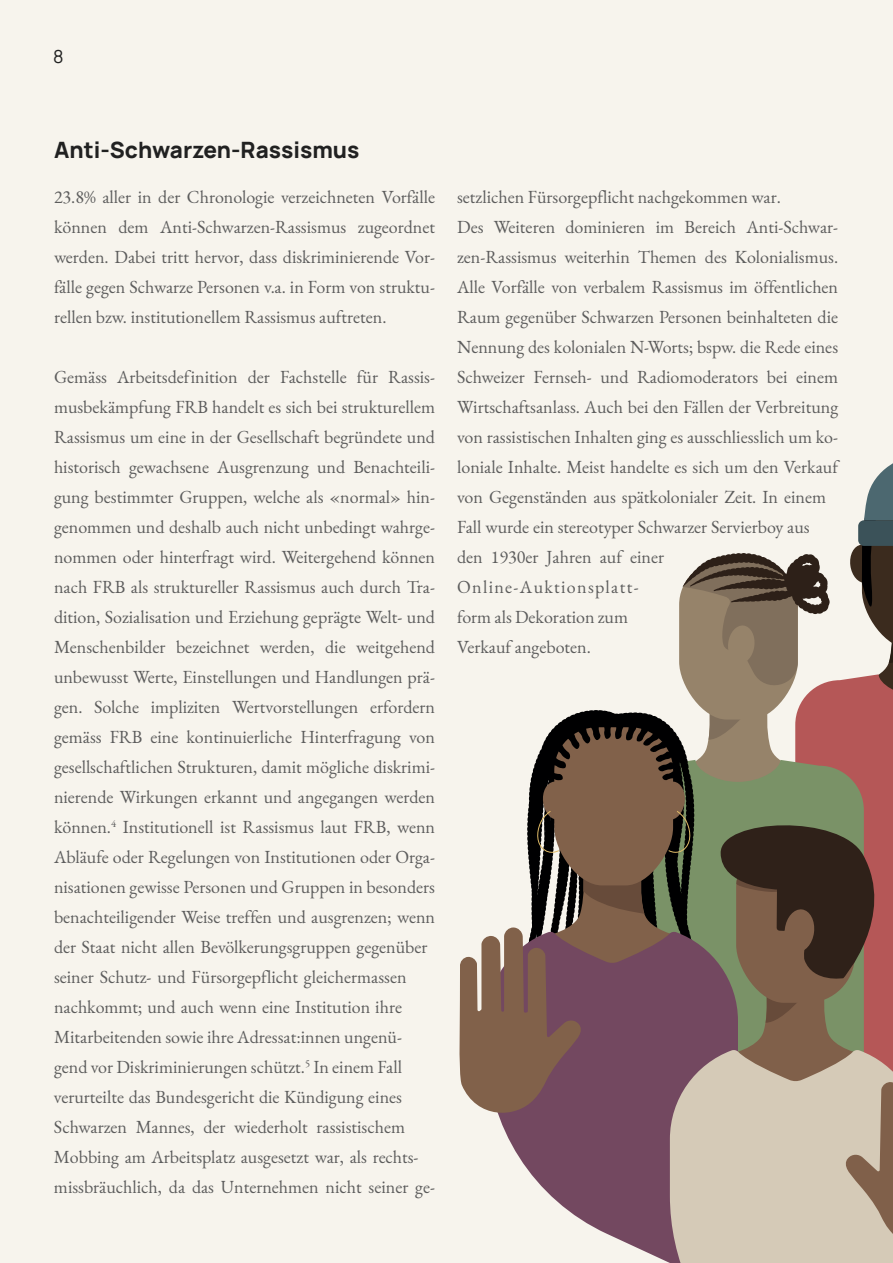
<style>
.page{position:relative;width:893px;height:1263px;background:#f7f4ed}
.page>*{position:absolute;margin:0;border:0;box-sizing:border-box;transform-origin:0 0}
.t1{font:200 22.5px "Manrope";color:#212121}
.t2{font:18px/30px "EB Garamond";color:#5c5c5c}
.t3{font:200 18px "Manrope";color:#212121}
</style>
<div class="page">
<div style="left:670px;top:1253px;width:223px;height:10px;background:#d5cab7"></div>
<svg style="left:459px;top:463px;width:434px;height:790px"></svg>
<p class="t3" style="left:53px;top:44px;width:12px">8</p>
<p class="t1" style="left:54px;top:134px;width:307px">Anti-Schwarzen-Rassismus</p>
<p class="t2" style="left:54px;top:182px;width:383px;text-align:justify">23.8% aller in der Chronologie verzeichneten Vorfälle können dem Anti-Schwarzen-Rassismus zugeordnet werden. Dabei tritt hervor, dass diskriminierende Vor&shy;fälle gegen Schwarze Personen v.a. in Form von struktu&shy;rellen bzw. institutionellem Rassismus auftreten.</p>
<p class="t2" style="left:54px;top:362px;width:383px">Gemäss Arbeitsdefinition der Fachstelle für Rassis&shy;musbekämpfung FRB handelt es sich bei strukturellem Rassismus um eine in der Gesellschaft begründete und historisch gewachsene Ausgrenzung und Benachteili&shy;gung bestimmter Gruppen, welche als «normal» hin&shy;genommen und deshalb auch nicht unbedingt wahrge&shy;nommen oder hinterfragt wird. Weitergehend können nach FRB als struktureller Rassismus auch durch Tra&shy;dition, Sozialisation und Erziehung geprägte Welt- und Menschenbilder bezeichnet werden, die weitgehend unbewusst Werte, Einstellungen und Handlungen prä&shy;gen. Solche impliziten Wertvorstellungen erfordern gemäss FRB eine kontinuierliche Hinterfragung von gesellschaftlichen Strukturen, damit mögliche diskrimi&shy;nierende Wirkungen erkannt und angegangen werden können.<sup>4</sup> Institutionell ist Rassismus laut FRB, wenn Abläufe oder Regelungen von Institutionen oder Orga&shy;nisationen gewisse Personen und Gruppen in besonders benachteiligender Weise treffen und ausgrenzen; wenn der Staat nicht allen Bevölkerungsgruppen gegenüber seiner Schutz- und Fürsorgepflicht gleichermassen nachkommt; und auch wenn eine Institution ihre Mitarbeitenden sowie ihre Adressat:innen ungenü&shy;gend vor Diskriminierungen schützt.<sup>5</sup> In einem Fall verurteilte das Bundesgericht die Kündigung eines Schwarzen Mannes, der wiederholt rassistischem Mobbing am Arbeitsplatz ausgesetzt war, als rechts&shy;missbräuchlich, da das Unternehmen nicht seiner ge-</p>
<p class="t2" style="left:457px;top:182px;width:383px">setzlichen Fürsorgepflicht nachgekommen war.<br>Des Weiteren dominieren im Bereich Anti-Schwar&shy;zen-Rassismus weiterhin Themen des Kolonialismus.<br>Alle Vorfälle von verbalem Rassismus im öffentlichen Raum gegenüber Schwarzen Personen beinhalteten die Nennung des kolonialen N-Worts; bspw. die Rede eines Schweizer Fernseh- und Radiomoderators bei einem Wirtschaftsanlass. Auch bei den Fällen der Verbreitung von rassistischen Inhalten ging es ausschliesslich um ko&shy;loniale Inhalte. Meist handelte es sich um den Verkauf von Gegenständen aus spätkolonialer Zeit. In einem Fall wurde ein stereotyper Schwarzer Servierboy aus den 1930er Jahren auf einer Online-Auktionsplatt-<br>form als Dekoration zum<br>Verkauf angeboten.</p>
</div>
